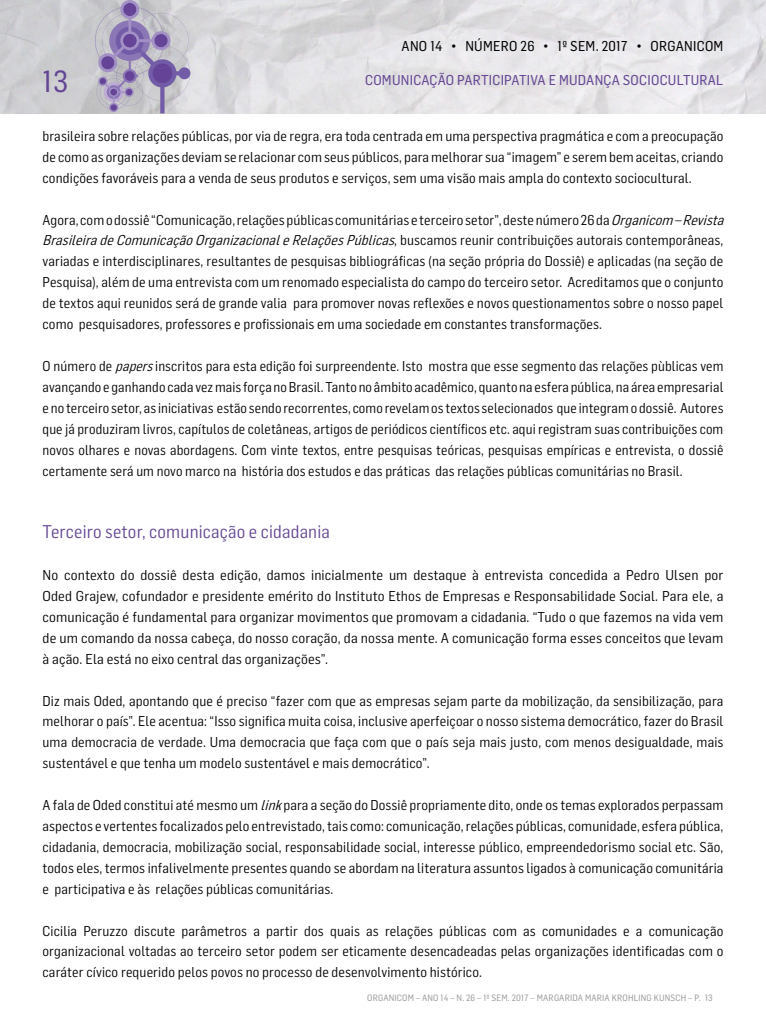
<style>
.page{position:relative;width:766px;height:1021px;background:#fff}
.page>*{position:absolute;margin:0;border:0;box-sizing:border-box;transform-origin:0 0}
.t1{font:30px "Flama Semicondensed Basic";color:#634594}
.t2{font:18px "Flama Semicondensed";letter-spacing:.01em;color:#634594}
.t3{font:14px/20.9px "Flama Semicondensed";letter-spacing:.01em;color:#000;text-align:justify}
.t4{font:14px "Flama Semicondensed Basic";letter-spacing:.02em;color:#634594}
.t5{font:14px "Flama Semicondensed Basic";letter-spacing:.02em;color:#000}
.t6{font:9px "Flama Semicondensed Basic";letter-spacing:.02em;color:#9d9d9c}
.s1{font-style:italic}
</style>
<div class="page">
<img style="left:0;top:0;width:765px;height:113px">
<svg style="left:95px;top:0;width:95px;height:113px"></svg>
<p class="t5" style="left:401px;top:37px;width:323px">ANO 14 • NÚMERO 26 • 1º SEM. 2017 • ORGANICOM</p>
<p class="t4" style="left:365px;top:71px;width:360px">COMUNICAÇÃO PARTICIPATIVA E MUDANÇA SOCIOCULTURAL</p>
<h1 class="t1" style="left:43px;top:62px;width:27px">13</h1>
<p class="t3" style="left:43px;top:125px;width:682px">brasileira sobre relações públicas, por via de regra, era toda centrada em uma perspectiva pragmática e com a preocupação de como as organizações deviam se relacionar com seus públicos, para melhorar sua “imagem” e serem bem aceitas, criando condições favoráveis para a venda de seus produtos e serviços, sem uma visão mais ampla do contexto sociocultural.</p>
<p class="t3" style="left:43px;top:208px;width:686px;text-align:left">Agora, com o dossiê “Comunicação, relações públicas comunitárias e terceiro setor”, deste número 26 da <span class="s1">Organicom –Revista BrasileiradeComunicaçãoOrganizacionaleRelaçõesPúblicas</span>, b u s c a m o s r e u n i r c o n t r i b u i ç õ e s a u t o r a i s c o n t e m p o r â n e a s , variadas e interdisciplinares, resultantes de pesquisas bibliográficas (na seção própria do Dossiê) e aplicadas (na seção de Pesquisa), além de uma entrevista com um renomado especialista do campo do terceiro setor. Acreditamos que o conjunto de textos aqui reunidos será de grande valia para promover novas reflexões e novos questionamentos sobre o nosso papel como pesquisadores, professores e profissionais em uma sociedade em constantes transformações.</p>
<p class="t3" style="left:43px;top:355px;width:682px">O número de <span class="s1">papers</span>inscritos para esta edição foi surpreendente. Isto mostra que esse segmento das relações pùblicas vem avançando e ganhando cada vez mais força no Brasil. Tanto no âmbito acadêmico, quanto na esfera pública, na área empresarial e no terceiro setor, as iniciativas estão sendo recorrentes, como revelam os textos selecionados que integram o dossiê. Autores que já produziram livros, capítulos de coletâneas, artigos de periódicos científicos etc. aqui registram suas contribuições com novos olhares e novas abordagens. Com vinte textos, entre pesquisas teóricas, pesquisas empíricas e entrevista, o dossiê certamente será um novo marco na história dos estudos e das práticas das relações públicas comunitárias no Brasil.</p>
<p class="t2" style="left:43px;top:520px;width:289px">Terceiro setor, comunicação e cidadania</p>
<p class="t3" style="left:43px;top:564px;width:682px">No contexto do dossiê desta edição, damos inicialmente um destaque à entrevista concedida a Pedro Ulsen por Oded Grajew, cofundador e presidente emérito do Instituto Ethos de Empresas e Responsabilidade Social. Para ele, a comunicação é fundamental para organizar movimentos que promovam a cidadania. “Tudo o que fazemos na vida vem de um comando da nossa cabeça, do nosso coração, da nossa mente. A comunicação forma esses conceitos que levam à ação. Ela está no eixo central das organizações”.</p>
<p class="t3" style="left:43px;top:689px;width:682px">Diz mais Oded, apontando que é preciso “fazer com que as empresas sejam parte da mobilização, da sensibilização, para melhorar o país”. Ele acentua: “Isso significa muita coisa, inclusive aperfeiçoar o nosso sistema democrático, fazer do Brasil uma democracia de verdade. Uma democracia que faça com que o país seja mais justo, com menos desigualdade, mais sustentável e que tenha um modelo sustentável e mais democrático”.</p>
<p class="t3" style="left:43px;top:794px;width:682px">A fala de Oded constitui até mesmo um <span class="s1">link</span>para a seção do Dossiê propriamente dito, onde os temas explorados perpassam aspectos e vertentes focalizados pelo entrevistado, tais como: comunicação, relações públicas, comunidade, esfera pública, cidadania, democracia, mobilização social, responsabilidade social, interesse público, empreendedorismo social etc. São, todos eles, termos infalivelmente presentes quando se abordam na literatura assuntos ligados à comunicação comunitária e participativa e às relações públicas comunitárias.</p>
<p class="t3" style="left:43px;top:919px;width:682px">Cicilia Peruzzo discute parâmetros a partir dos quais as relações públicas com as comunidades e a comunicação organizacional voltadas ao terceiro setor podem ser eticamente desencadeadas pelas organizações identificadas com o caráter cívico requerido pelos povos no processo de desenvolvimento histórico.</p>
<p class="t6" style="left:367px;top:992px;width:347px">ORGANICOM – ANO 14 – N. 26 – 1º SEM. 2017 – MARGARIDA MARIA KROHLING KUNSCH – P. 13</p>
</div>
